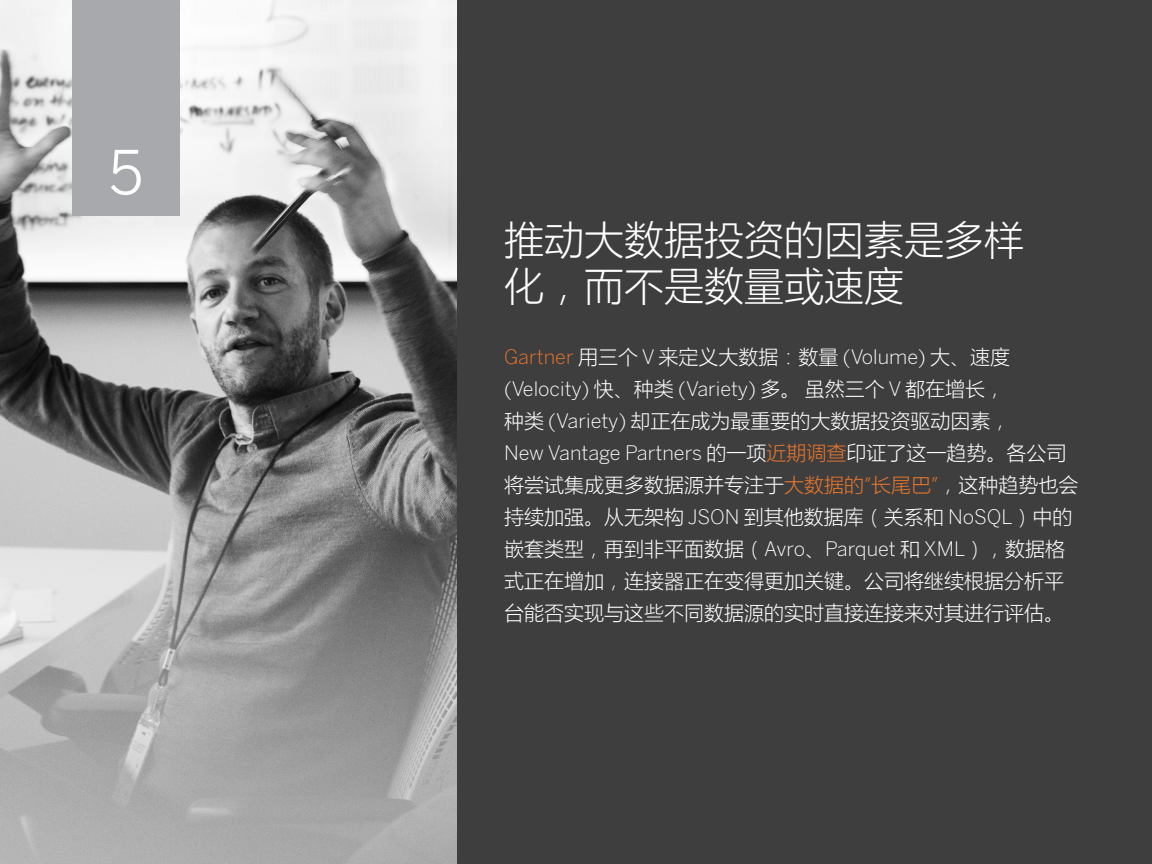
<style>
.page{position:relative;width:1152px;height:864px;background:#fff}
.page>*{position:absolute;margin:0;border:0;box-sizing:border-box;transform-origin:0 0}
.t1{font:60px "Benton Sans";color:#fff}
.t2{font:300 40px/46px "Microsoft Ya Hei";color:#fff}
.t3{font:300 20px/32px "Microsoft Ya Hei";color:#fff}
.s1{font-family:"Benton Sans";color:#e8762c}
.s2{font-family:"Benton Sans"}
.s3{color:#e8762c}
</style>
<div class="page">
<img style="left:0;top:0;width:458px;height:864px">
<div style="left:458px;top:0;width:694px;height:864px;background:#3e3e3f"></div>
<div style="left:72px;top:0;width:108px;height:216px;background:#a8a9ad"></div>
<p class="t1" style="left:109px;top:137px;width:36px">5</p>
<p class="t2" style="left:504px;top:216px;width:521px">推动大数据投资的因素是多样化，而不是数量或速度</p>
<p class="t3" style="left:504px;top:341px;width:576px"><span class="s1">Gartner</span> 用三个 <span class="s2">V</span> 来定义大数据：数量 <span class="s2">(Volume)</span> 大、速度<span class="s2">(Velocity)</span> 快、种类 <span class="s2">(Variety)</span> 多。虽然三个 <span class="s2">V</span> 都在增长，<br>种类 <span class="s2">(Variety)</span> 却正在成为最重要的大数据投资驱动因素，<br><span class="s2">New Vantage Partners</span> 的一项<span class="s3">近期调查</span>印证了这一趋势。各公司将尝试集成更多数据源并专注于<span class="s3">大数据的“长尾巴”</span>，这种趋势也会持续加强。从无架构 <span class="s2">JSON</span> 到其他数据库（关系和 <span class="s2">NoSQL</span>）中的嵌套类型，再到非平面数据（<span class="s2">Avro</span>、<span class="s2">Parquet</span> 和 <span class="s2">XML</span>），数据格式正在增加，连接器正在变得更加关键。公司将继续根据分析平台能否实现与这些不同数据源的实时直接连接来对其进行评估。</p>
</div>
